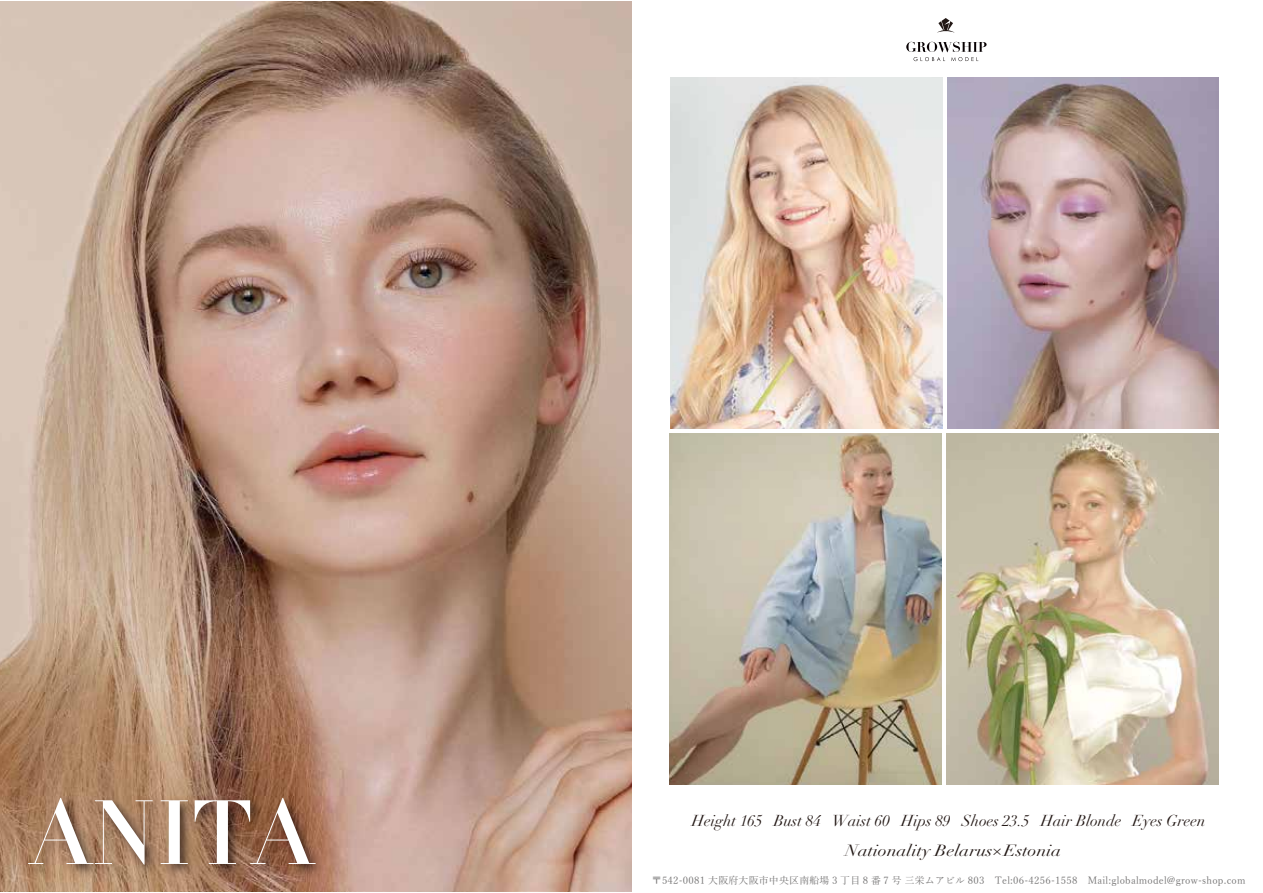
<style>
.page{position:relative;width:1263px;height:893px;background:#fff}
.page>*{position:absolute;margin:0;border:0;box-sizing:border-box;transform-origin:0 0}
.t1{font:89.4px "Didot LT Pro Headline";color:#fff}
.t2{font:italic 15.9px "Didot LT Pro";color:#221815;scale:1.14 1}
.t3{font:italic 15.6px "Didot LT Pro";color:#231815}
.t4{font:9.9px "Yu Mincho";letter-spacing:.025em;color:#727171}
</style>
<div class="page">
<img style="left:0;top:1px;width:632px;height:891px">
<svg style="left:937px;top:18px;width:18px;height:15px"></svg>
<svg style="left:906px;top:42px;width:80px;height:19px"></svg>
<img style="left:20px;top:778px;width:588px;height:114px">
<img style="left:670px;top:78px;width:272px;height:350px">
<img style="left:947px;top:78px;width:272px;height:350px">
<img style="left:669px;top:433px;width:272px;height:351px">
<img style="left:946px;top:433px;width:272px;height:351px">
<h1 class="t1" style="left:30px;top:778px;width:285px">ANITA</h1>
<h3 class="t3" style="left:692px;top:810px;width:515px">Height 165 Bust 84 Waist 60 Hips 89 Shoes 23.5 Hair Blonde Eyes Green</h3>
<h2 class="t2" style="left:845px;top:841px;width:191px">Nationality Belarus×Estonia</h2>
<p class="t4" style="left:652px;top:871px;width:595px">〒542-0081 大阪府大阪市中央区南船場 3 丁目 8 番 7 号 三栄ムアビル 803　Tel:06-4256-1558　Mail:globalmodel@grow-shop.com</p>
</div>
